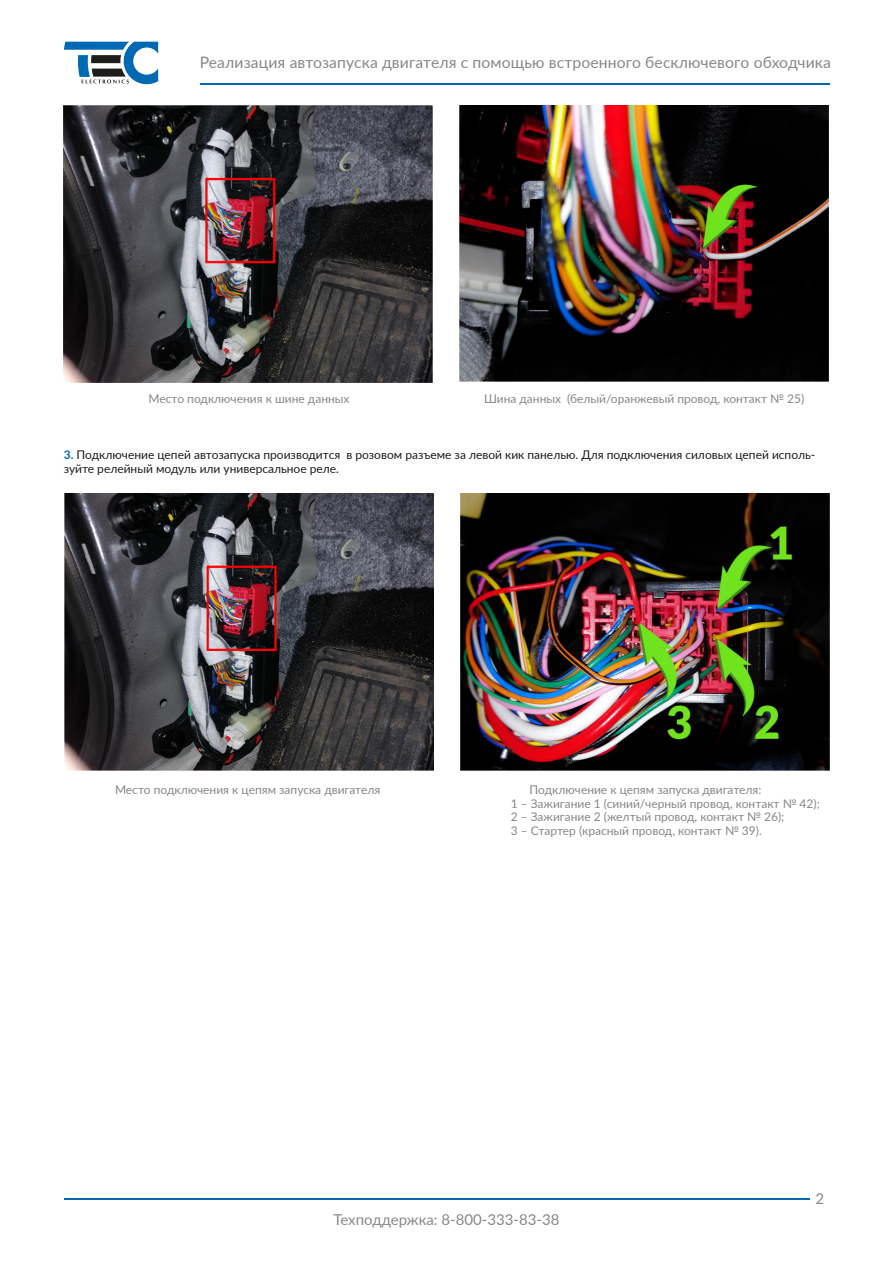
<style>
.page{position:relative;width:893px;height:1263px;background:#fff}
.page>*{position:absolute;margin:0;border:0;box-sizing:border-box;transform-origin:0 0}
.t1{font:15.75px "Lato";letter-spacing:.005em;color:#878787}
.t2{font:15px "Lato";color:#878787}
.t3{font:12px/13.5px "Lato";color:#878787}
.t4{font:12px/13.5px "Lato";color:#1d1d1b}
.s1{font-weight:700;color:#0069b3}
</style>
<div class="page">
<svg style="left:64px;top:42px;width:94px;height:42px"></svg>
<hr style="left:200px;top:83px;width:629px;height:1px;background:#0069b3">
<hr style="left:64px;top:1198px;width:745px;height:1px;background:#0069b3">
<img style="left:460px;top:493px;width:369px;height:277px">
<img style="left:459px;top:105px;width:369px;height:277px">
<img style="left:63px;top:106px;width:369px;height:277px">
<img style="left:64px;top:493px;width:369px;height:277px">
<h1 class="t1" style="left:200px;top:51px;width:633px">Реализация автозапуска двигателя с помощью встроенного бесключевого обходчика</h1>
<p class="t3" style="left:149px;top:391px;width:202px">Место подключения к шине данных</p>
<p class="t3" style="left:484px;top:391px;width:322px">Шина данных (белый/оранжевый провод, контакт № 25)</p>
<p class="t4" style="left:64px;top:448px;width:753px"><span class="s1">3.</span> Подключение цепей автозапуска производится в розовом разъеме за левой кик панелью. Для подключения силовых цепей исполь&shy;зуйте релейный модуль или универсальное реле.</p>
<p class="t3" style="left:115px;top:783px;width:267px">Место подключения к цепям запуска двигателя</p>
<p class="t3" style="left:511px;top:783px;width:311px;text-indent:19px">Подключение к цепям запуска двигателя:<br>1 – Зажигание 1 (синий/черный провод, контакт № 42); 2 – Зажигание 2 (желтый провод, контакт № 26);<br>3 – Стартер (красный провод, контакт № 39).</p>
<p class="t2" style="left:333px;top:1208px;width:228px">Техподдержка: 8-800-333-83-38</p>
<p class="t2" style="left:816px;top:1188px;width:10px">2</p>
</div>
